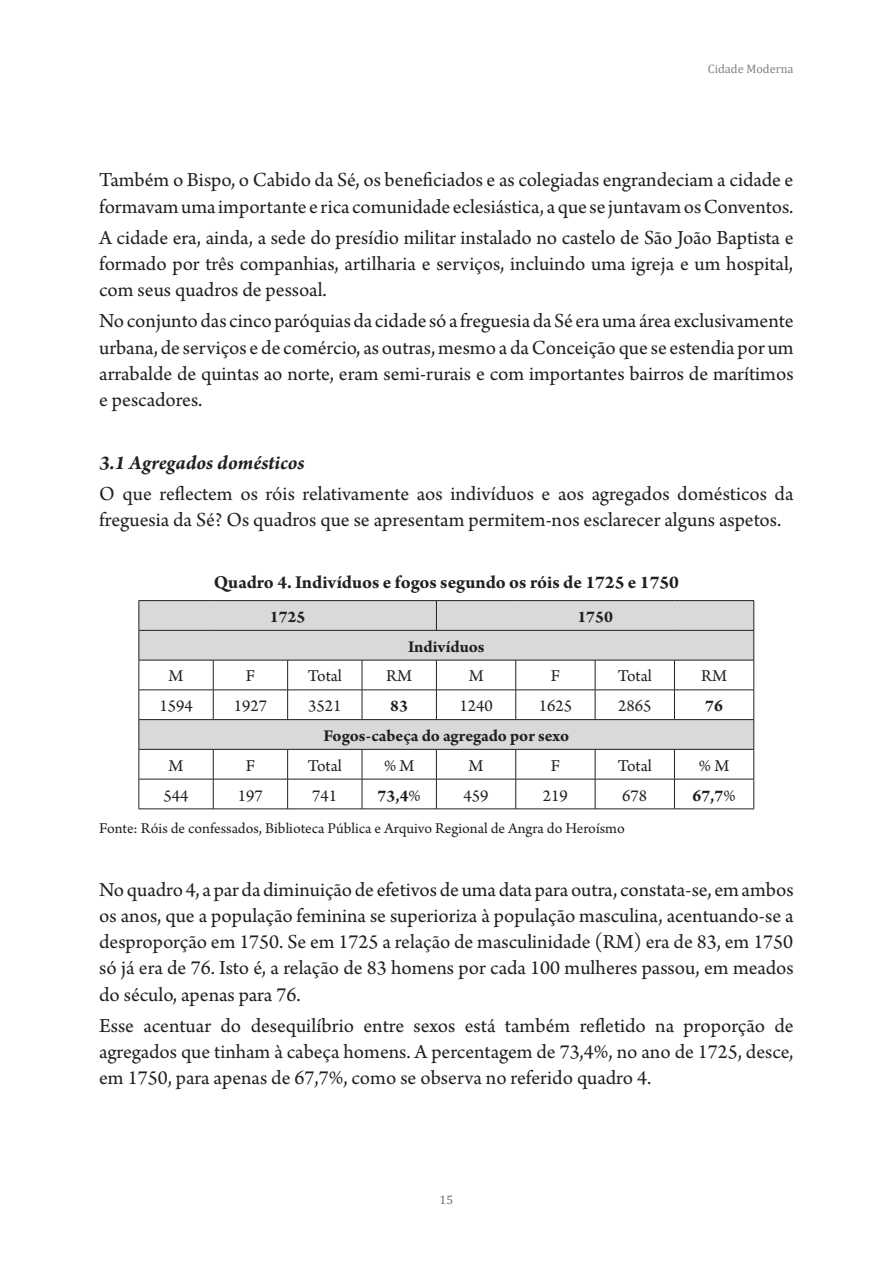
<style>
.page{position:relative;width:893px;height:1263px;background:#fff}
.page>*{position:absolute;margin:0;border:0;box-sizing:border-box;transform-origin:0 0}
.t1{font:21px/26.2px "Arno Pro";color:#231f20;text-align:justify}
.t2{font:italic 700 21px "Arno Pro";color:#231f20}
.t3{font:700 19.2px "Arno Pro";color:#231f20}
.t4{font:17.55px "Arno Pro";color:#231f20}
.t5{font:700 17.55px "Arno Pro";color:#231f20}
.t6{font:15.75px "Arno Pro";color:#231f20}
.t7{font:12.3px "Cambria";color:#808285}
.t8{font:12.3px "Cambria";color:#6d6e70}
.s1{font-weight:400}
</style>
<div class="page">
<svg style="left:140px;top:601px;width:613px;height:148px;fill:#d9d9d8"></svg>
<hr style="left:139px;top:600px;width:74px;height:1px;background:#231f20">
<hr style="left:213px;top:600px;width:303px;height:1px;background:#231f20">
<svg style="left:436px;top:601px;width:1px;height:29px"></svg>
<hr style="left:516px;top:600px;width:158px;height:1px;background:#231f20">
<hr style="left:674px;top:600px;width:80px;height:1px;background:#231f20">
<hr style="left:139px;top:630px;width:74px;height:1px;background:#231f20">
<svg style="left:139px;top:601px;width:1px;height:59px"></svg>
<hr style="left:213px;top:630px;width:461px;height:1px;background:#231f20">
<hr style="left:674px;top:630px;width:80px;height:1px;background:#231f20">
<svg style="left:753px;top:601px;width:1px;height:59px"></svg>
<hr style="left:139px;top:660px;width:74px;height:1px;background:#231f20">
<hr style="left:139px;top:660px;width:1px;height:30px;background:#231f20">
<hr style="left:213px;top:660px;width:75px;height:1px;background:#231f20">
<hr style="left:213px;top:660px;width:1px;height:30px;background:#231f20">
<hr style="left:288px;top:660px;width:74px;height:1px;background:#231f20">
<hr style="left:287px;top:660px;width:1px;height:30px;background:#231f20">
<hr style="left:362px;top:660px;width:74px;height:1px;background:#231f20">
<hr style="left:362px;top:660px;width:1px;height:30px;background:#231f20">
<hr style="left:436px;top:660px;width:80px;height:1px;background:#231f20">
<hr style="left:436px;top:660px;width:1px;height:30px;background:#231f20">
<hr style="left:516px;top:660px;width:79px;height:1px;background:#231f20">
<hr style="left:515px;top:660px;width:1px;height:30px;background:#231f20">
<hr style="left:595px;top:660px;width:79px;height:1px;background:#231f20">
<hr style="left:595px;top:660px;width:1px;height:30px;background:#231f20">
<hr style="left:674px;top:660px;width:80px;height:1px;background:#231f20">
<hr style="left:674px;top:660px;width:1px;height:30px;background:#231f20">
<hr style="left:753px;top:660px;width:1px;height:30px;background:#231f20">
<hr style="left:139px;top:690px;width:74px;height:1px;background:#231f20">
<hr style="left:213px;top:690px;width:75px;height:1px;background:#231f20">
<svg style="left:213px;top:690px;width:1px;height:29px"></svg>
<hr style="left:288px;top:690px;width:74px;height:1px;background:#231f20">
<svg style="left:287px;top:690px;width:1px;height:29px"></svg>
<hr style="left:362px;top:690px;width:74px;height:1px;background:#231f20">
<svg style="left:362px;top:690px;width:1px;height:29px"></svg>
<hr style="left:436px;top:690px;width:80px;height:1px;background:#231f20">
<svg style="left:436px;top:690px;width:1px;height:29px"></svg>
<hr style="left:516px;top:690px;width:79px;height:1px;background:#231f20">
<svg style="left:515px;top:690px;width:1px;height:29px"></svg>
<hr style="left:595px;top:690px;width:79px;height:1px;background:#231f20">
<svg style="left:595px;top:690px;width:1px;height:29px"></svg>
<hr style="left:674px;top:690px;width:80px;height:1px;background:#231f20">
<svg style="left:674px;top:690px;width:1px;height:29px"></svg>
<hr style="left:139px;top:719px;width:74px;height:1px;background:#231f20">
<hr style="left:213px;top:719px;width:461px;height:1px;background:#231f20">
<hr style="left:674px;top:719px;width:80px;height:1px;background:#231f20">
<hr style="left:139px;top:749px;width:74px;height:1px;background:#231f20">
<svg style="left:139px;top:690px;width:1px;height:89px"></svg>
<hr style="left:213px;top:749px;width:75px;height:1px;background:#231f20">
<svg style="left:213px;top:750px;width:1px;height:29px"></svg>
<hr style="left:288px;top:749px;width:74px;height:1px;background:#231f20">
<svg style="left:287px;top:750px;width:1px;height:29px"></svg>
<hr style="left:362px;top:749px;width:74px;height:1px;background:#231f20">
<svg style="left:362px;top:750px;width:1px;height:29px"></svg>
<hr style="left:436px;top:749px;width:80px;height:1px;background:#231f20">
<svg style="left:436px;top:750px;width:1px;height:29px"></svg>
<hr style="left:516px;top:749px;width:79px;height:1px;background:#231f20">
<svg style="left:515px;top:750px;width:1px;height:29px"></svg>
<hr style="left:595px;top:749px;width:79px;height:1px;background:#231f20">
<svg style="left:595px;top:750px;width:1px;height:29px"></svg>
<hr style="left:674px;top:749px;width:80px;height:1px;background:#231f20">
<svg style="left:674px;top:750px;width:1px;height:29px"></svg>
<svg style="left:753px;top:690px;width:1px;height:89px"></svg>
<hr style="left:139px;top:779px;width:74px;height:1px;background:#231f20">
<hr style="left:139px;top:779px;width:1px;height:30px;background:#231f20">
<hr style="left:213px;top:779px;width:75px;height:1px;background:#231f20">
<hr style="left:213px;top:779px;width:1px;height:30px;background:#231f20">
<hr style="left:288px;top:779px;width:74px;height:1px;background:#231f20">
<hr style="left:287px;top:779px;width:1px;height:30px;background:#231f20">
<hr style="left:362px;top:779px;width:74px;height:1px;background:#231f20">
<hr style="left:362px;top:779px;width:1px;height:30px;background:#231f20">
<hr style="left:436px;top:779px;width:80px;height:1px;background:#231f20">
<hr style="left:436px;top:779px;width:1px;height:30px;background:#231f20">
<hr style="left:516px;top:779px;width:79px;height:1px;background:#231f20">
<hr style="left:515px;top:779px;width:1px;height:30px;background:#231f20">
<hr style="left:595px;top:779px;width:79px;height:1px;background:#231f20">
<hr style="left:595px;top:779px;width:1px;height:30px;background:#231f20">
<hr style="left:674px;top:779px;width:80px;height:1px;background:#231f20">
<hr style="left:674px;top:779px;width:1px;height:30px;background:#231f20">
<hr style="left:753px;top:779px;width:1px;height:30px;background:#231f20">
<hr style="left:139px;top:809px;width:535px;height:1px;background:#231f20">
<hr style="left:674px;top:809px;width:80px;height:1px;background:#231f20">
<p class="t7" style="left:708px;top:61px;width:87px">Cidade Moderna</p>
<p class="t1" style="left:99px;top:169px;width:696px">Também o Bispo, o Cabido da Sé, os beneficiados e as colegiadas engrandeciam a cidade e formavam uma importante e rica comunidade eclesiástica, a que se juntavam os Conventos.</p>
<p class="t1" style="left:99px;top:226px;width:696px">A cidade era, ainda, a sede do presídio militar instalado no castelo de São João Baptista e formado por três companhias, artilharia e serviços, incluindo uma igreja e um hospital, com seus quadros de pessoal.</p>
<p class="t1" style="left:99px;top:310px;width:696px">No conjunto das cinco paróquias da cidade só a freguesia da Sé era uma área exclusivamente urbana, de serviços e de comércio, as outras, mesmo a da Conceição que se estendia por um arrabalde de quintas ao norte, eram semi-rurais e com importantes bairros de marítimos e pescadores.</p>
<p class="t2" style="left:99px;top:454px;width:207px">3.1 Agregados domésticos</p>
<p class="t1" style="left:99px;top:482px;width:696px">O que reflectem os róis relativamente aos indivíduos e aos agregados domésticos da freguesia da Sé? Os quadros que se apresentam permitem-nos esclarecer alguns aspetos.</p>
<p class="t3" style="left:214px;top:575px;width:467px">Quadro 4. Indivíduos e fogos segundo os róis de 1725 e 1750</p>
<p class="t5" style="left:270px;top:610px;width:37px">1725</p>
<p class="t5" style="left:577px;top:610px;width:37px">1750</p>
<p class="t5" style="left:408px;top:640px;width:78px">Indivíduos</p>
<p class="t4" style="left:169px;top:670px;width:16px">M</p>
<p class="t4" style="left:246px;top:670px;width:11px">F</p>
<p class="t4" style="left:308px;top:670px;width:36px">Total</p>
<p class="t4" style="left:386px;top:670px;width:27px">RM</p>
<p class="t4" style="left:469px;top:670px;width:16px">M</p>
<p class="t4" style="left:551px;top:670px;width:11px">F</p>
<p class="t4" style="left:618px;top:670px;width:36px">Total</p>
<p class="t4" style="left:701px;top:670px;width:27px">RM</p>
<p class="t4" style="left:159px;top:699px;width:35px">1594</p>
<p class="t4" style="left:234px;top:699px;width:35px">1927</p>
<p class="t4" style="left:308px;top:699px;width:35px">3521</p>
<p class="t5" style="left:390px;top:699px;width:19px">83</p>
<p class="t4" style="left:459px;top:699px;width:35px">1240</p>
<p class="t4" style="left:539px;top:699px;width:35px">1625</p>
<p class="t4" style="left:618px;top:699px;width:35px">2865</p>
<p class="t5" style="left:705px;top:699px;width:19px">76</p>
<p class="t5" style="left:323px;top:729px;width:247px">Fogos-cabeça do agregado por sexo</p>
<p class="t4" style="left:169px;top:759px;width:16px">M</p>
<p class="t4" style="left:246px;top:759px;width:11px">F</p>
<p class="t4" style="left:308px;top:759px;width:36px">Total</p>
<p class="t4" style="left:384px;top:759px;width:32px">% M</p>
<p class="t4" style="left:469px;top:759px;width:16px">M</p>
<p class="t4" style="left:551px;top:759px;width:11px">F</p>
<p class="t4" style="left:618px;top:759px;width:36px">Total</p>
<p class="t4" style="left:699px;top:759px;width:32px">% M</p>
<p class="t4" style="left:164px;top:789px;width:26px">544</p>
<p class="t4" style="left:238px;top:789px;width:26px">197</p>
<p class="t4" style="left:312px;top:789px;width:26px">741</p>
<p class="t5" style="left:378px;top:788px;width:45px">73,4<span class="s1">%</span></p>
<p class="t4" style="left:463px;top:789px;width:26px">459</p>
<p class="t4" style="left:543px;top:789px;width:26px">219</p>
<p class="t4" style="left:622px;top:789px;width:26px">678</p>
<p class="t5" style="left:692px;top:788px;width:45px">67,7<span class="s1">%</span></p>
<p class="t6" style="left:99px;top:823px;width:527px">Fonte: Róis de confessados, Biblioteca Pública e Arquivo Regional de Angra do Heroísmo</p>
<p class="t1" style="left:99px;top:878px;width:696px">No quadro 4, a par da diminuição de efetivos de uma data para outra, constata-se, em ambos os anos, que a população feminina se superioriza à população masculina, acentuando-se a desproporção em 1750. Se em 1725 a relação de masculinidade (RM) era de 83, em 1750 só já era de 76. Isto é, a relação de 83 homens por cada 100 mulheres passou, em meados do século, apenas para 76.</p>
<p class="t1" style="left:99px;top:1014px;width:696px">Esse acentuar do desequilíbrio entre sexos está também refletido na proporção de agregados que tinham à cabeça homens. A percentagem de 73,4%, no ano de 1725, desce, em 1750, para apenas de 67,7%, como se observa no referido quadro 4.</p>
<p class="t8" style="left:439px;top:1192px;width:15px">15</p>
</div>
